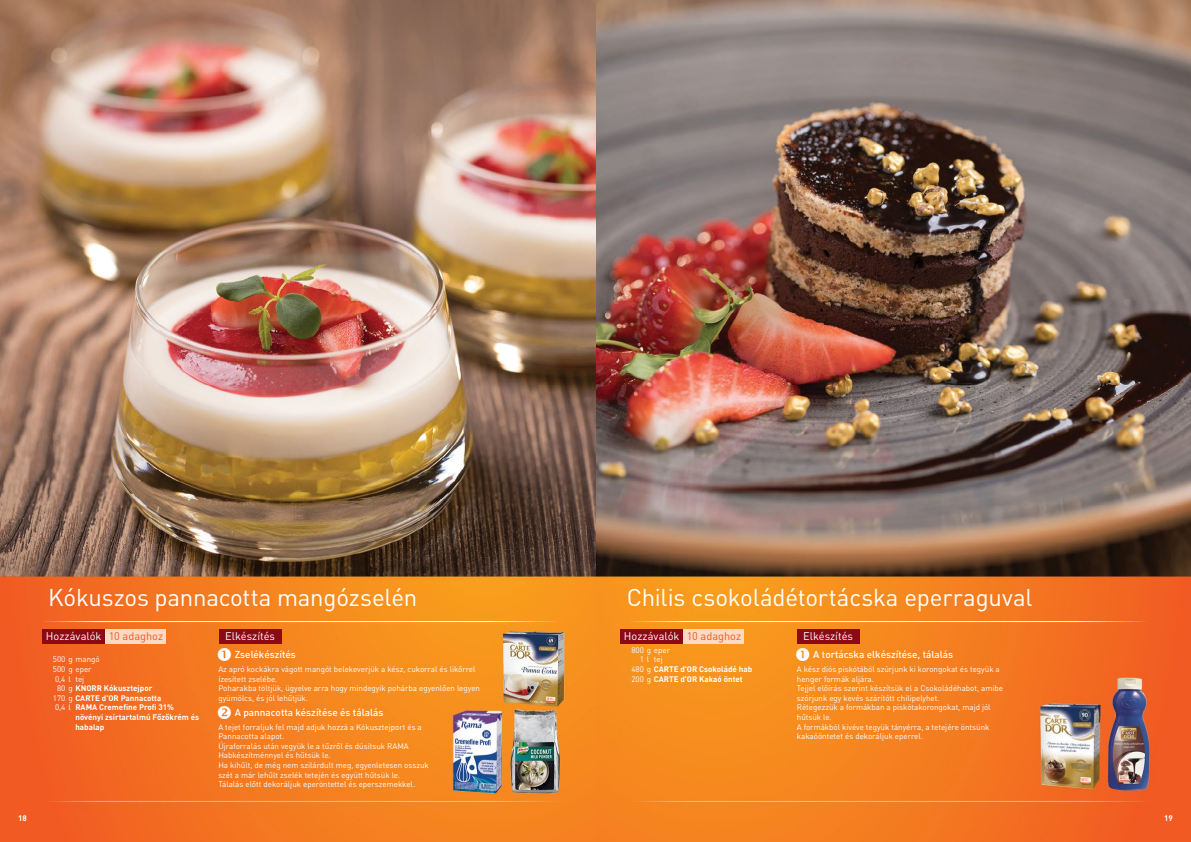
<style>
.page{position:relative;width:1191px;height:842px;background:#fff}
.page>*{position:absolute;margin:0;border:0;box-sizing:border-box;transform-origin:0 0}
.t1{font:24px "DIN Pro";letter-spacing:-.01em;color:#fff}
.t2{font:11px "DIN Pro";color:#fff}
.t3{font:500 10px "DIN Pro";color:#fff}
.t4{font:8px/9.6px "DIN Pro";color:#fff}
.t5{font:700 8px "DIN Pro";color:#fff}
.s1{color:#eb5a21}
.s2{font-weight:400}
</style>
<div class="page">
<img style="left:0;top:0;width:1191px;height:842px">
<div style="left:219px;top:630px;width:62px;height:14px;background:#8d0916"></div>
<div style="left:43px;top:630px;width:62px;height:14px;background:#8d0916"></div>
<div style="left:105px;top:630px;width:61px;height:14px;background:#fddac5"></div>
<hr style="left:36px;top:621px;width:523px;height:1px;background:#fff">
<div style="left:797px;top:630px;width:62px;height:14px;background:#8d0916"></div>
<div style="left:620px;top:630px;width:63px;height:14px;background:#8d0916"></div>
<div style="left:683px;top:630px;width:61px;height:14px;background:#fddac5"></div>
<hr style="left:623px;top:621px;width:523px;height:1px;background:#fff">
<svg style="left:218px;top:648px;width:13px;height:13px"></svg>
<svg style="left:218px;top:705px;width:13px;height:13px"></svg>
<svg style="left:796px;top:648px;width:13px;height:13px"></svg>
<h1 class="t1" style="left:48px;top:581px;width:370px">Kókuszos pannacotta mangózselén</h1>
<h2 class="t2" style="left:46px;top:628px;width:119px">Hozzávalók <span class="s1">10 adaghoz</span></h2>
<h2 class="t2" style="left:225px;top:628px;width:51px">Elkészítés</h2>
<p class="t4" style="left:53px;top:654px;width:48px">500 g mangó</p>
<p class="t4" style="left:53px;top:664px;width:40px">500 g eper</p>
<p class="t4" style="left:55px;top:674px;width:31px">0,4 l tej</p>
<p class="t5" style="left:57px;top:683px;width:97px"><span class="s2">80 g</span> KNORR Kókusztejpor</p>
<p class="t5" style="left:53px;top:692px;width:110px"><span class="s2">170 g</span> CARTE d'OR Pannacotta</p>
<p class="t5" style="left:55px;top:702px;width:120px"><span class="s2">0,4 l</span> RAMA Cremefine Profi 31%</p>
<p class="t5" style="left:75px;top:712px;width:125px">növényi zsírtartalmú Főzőkrém és</p>
<p class="t5" style="left:75px;top:721px;width:30px">habalap</p>
<p class="t3" style="left:235px;top:648px;width:63px">Zselékészítés</p>
<p class="t4" style="left:218px;top:664px;width:263px">Az apró kockákra vágott mangót belekeverjük a kész, cukorral és likőrrel ízesített zselébe.<br>Poharakba töltjük, ügyelve arra hogy mindegyik pohárba egyenlően legyen gyümölcs, és jól lehűtjük.</p>
<p class="t4" style="left:218px;top:722px;width:212px">A tejet forraljuk fel majd adjuk hozzá a Kókusztejport és a Pannacotta alapot.<br>Újraforralás után vegyük le a tűzről és dúsítsuk RAMA Habkészítménnyel és hűtsük le.<br>Ha kihűlt, de még nem szilárdult meg, egyenletesen osszuk szét a már lehűlt zselék tetején és együtt hűtsük le.<br>Tálalás előtt dekoráljuk eperöntettel és eperszemekkel.</p>
<p class="t3" style="left:235px;top:705px;width:150px">A pannacotta készítése és tálalás</p>
<h1 class="t1" style="left:626px;top:581px;width:407px">Chilis csokoládétortácska eperraguval</h1>
<h2 class="t2" style="left:624px;top:628px;width:119px">Hozzávalók <span class="s1">10 adaghoz</span></h2>
<h2 class="t2" style="left:803px;top:628px;width:51px">Elkészítés</h2>
<p class="t4" style="left:631px;top:645px;width:40px">800 g eper</p>
<p class="t4" style="left:640px;top:654px;width:24px">1 l tej</p>
<p class="t5" style="left:631px;top:664px;width:122px"><span class="s2">480 g</span> CARTE d'OR Csokoládé hab</p>
<p class="t5" style="left:631px;top:673px;width:113px"><span class="s2">200 g</span> CARTE d'OR Kakaó öntet</p>
<p class="t4" style="left:797px;top:664px;width:208px">A kész diós piskótából szúrjunk ki korongokat és tegyük a henger formák aljára.<br>Tejjel előírás szerint készítsük el a Csokoládéhabot, amibe szórjunk egy kevés szárítótt chilipelyhet.<br>Rétegezzük a formákban a piskótakorongokat, majd jól hűtsük le.<br>A formákból kivéve tegyük tányérra, a tetejére öntsünk kakaóöntetet és dekoráljuk eperrel.</p>
<p class="t3" style="left:813px;top:648px;width:141px">A tortácska elkészítése, tálalás</p>
<p class="t5" style="left:18px;top:813px;width:10px">18</p>
<p class="t5" style="left:1164px;top:813px;width:10px">19</p>
</div>
